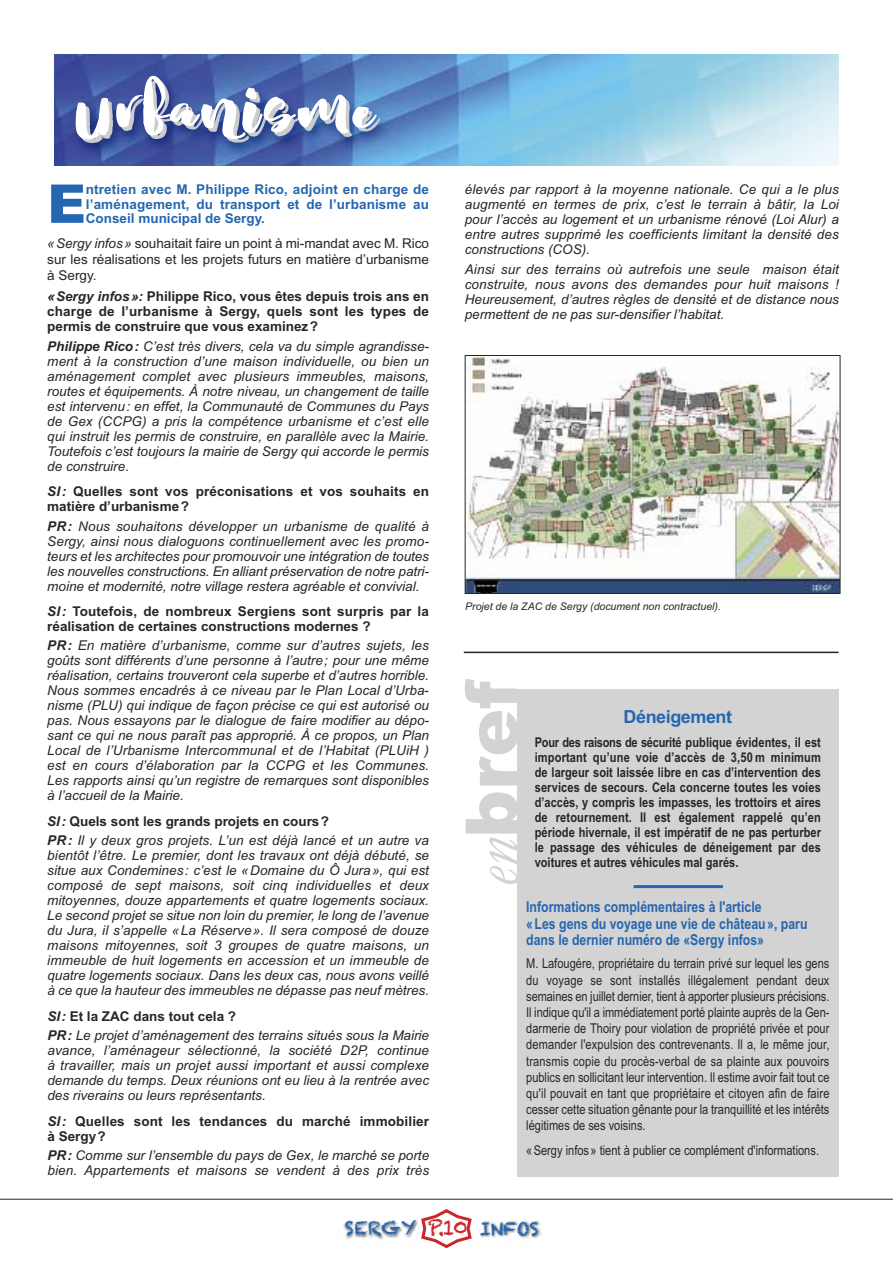
<style>
.page{position:relative;width:893px;height:1263px;background:#fff}
.page>*{position:absolute;margin:0;border:0;box-sizing:border-box;transform-origin:0 0}
.t1{font:72px "Nightgirls Alternates";letter-spacing:.05em;color:#fff}
.t2{font:900 72px "Arial";color:#d4d3d4}
.t3{font:900 53.55px "Arial";color:#2566b0}
.t4{font:18px "Chalkduster";color:#2566b0}
.t5{font:700 18px "Arial";letter-spacing:-.025em;color:#2566b0}
.t6{font:700 15px/16.5px "Arial Narrow";color:#2566b0}
.t7{font:italic 13.5px/15px "Arial";color:#272526;text-align:justify}
.t8{font:13.5px/16.2px "Arial Narrow";color:#272526;text-align:justify}
.t9{font:700 13.5px/15px "Arial Narrow";color:#272526;text-align:justify}
.t10{font:700 13.5px/15px "Arial";letter-spacing:.01em;color:#272526}
.t11{font:13.5px/16.2px "Arial";color:#272526;text-align:justify}
.t12{font:700 13.5px/14.2px "Arial";letter-spacing:.01em;color:#2566b0;text-align:justify}
.t13{font:italic 10.5px "Arial";color:#272526}
.s1{font-style:italic}
.s2{font-weight:700}
.s3{font-weight:700;font-style:normal}
.s4{font-family:"Garamond";font-weight:400;font-style:italic;font-size:69px}
.s5{font-size:14.25px}
.s6{font-size:21px;color:#cc262a}
</style>
<div class="page">
<img style="left:54px;top:55px;width:785px;height:111px">
<img style="left:343px;top:1220px;width:76px;height:20px">
<img style="left:480px;top:1220px;width:61px;height:19px">
<svg style="left:421px;top:1209px;width:51px;height:39px"></svg>
<hr style="left:0;top:1199px;width:893px;height:1px;background:#272526">
<div style="left:517px;top:689px;width:321px;height:488px;background:#d4d3d4"></div>
<img style="left:467px;top:357px;width:371px;height:235px">
<div style="left:465px;top:355px;width:375px;height:239px;border:1px solid #272526"></div>
<hr style="left:464px;top:652px;width:374px;height:1px;background:#272526">
<hr style="left:634px;top:885px;width:89px;height:3px;background:#2566b0">
<h1 class="t1" style="left:76px;top:68px;width:300px">Urbanisme</h1>
<h2 class="t3" style="left:47px;top:173px;width:40px">E</h2>
<p class="t12" style="left:86px;top:183px;width:345px">ntretien avec M. Philippe Rico, adjoint en charge de l’aménagement, du transport et de l’urbanisme au Conseil municipal de Sergy.</p>
<p class="t11" style="left:47px;top:235px;width:383px"><span class="s1">«Sergy infos»</span> souhaitait faire un point à mi-mandat avec M. Rico sur les réalisations et les projets futurs en matière d’urbanisme à Sergy.</p>
<p class="t10" style="left:47px;top:289px;width:383px;text-align:justify"><span class="s1">«Sergy infos»:</span> Philippe Rico, vous êtes depuis trois ans en charge de l’urbanisme à Sergy, quels sont les types de permis de construire que vous examinez?</p>
<p class="t7" style="left:47px;top:338px;width:383px"><span class="s2">Philippe Rico:</span> C’est très divers, cela va du simple agrandisse&shy;ment à la construction d’une maison individuelle, ou bien un aménagement complet avec plusieurs immeubles, maisons, routes et équipements. À notre niveau, un changement de taille est intervenu: en effet, la Communauté de Communes du Pays de Gex (CCPG) a pris la compétence urbanisme et c’est elle qui instruit les permis de construire, en parallèle avec la Mairie.<br>Toutefois c’est toujours la mairie de Sergy qui accorde le permis de construire.</p>
<p class="t10" style="left:47px;top:484px;width:383px"><span class="s1">SI:</span> Quelles sont vos préconisations et vos souhaits en matière d’urbanisme?</p>
<p class="t7" style="left:47px;top:518px;width:383px"><span class="s2">PR:</span> Nous souhaitons développer un urbanisme de qualité à Sergy, ainsi nous dialoguons continuellement avec les promo&shy;teurs et les architectes pour promouvoir une intégration de toutes les nouvelles constructions. En alliant préservation de notre patri&shy;moine et modernité, notre village restera agréable et convivial.</p>
<p class="t10" style="left:47px;top:604px;width:383px"><span class="s1">SI:</span> Toutefois, de nombreux Sergiens sont surpris par la réalisation de certaines constructions modernes ?</p>
<p class="t7" style="left:47px;top:638px;width:383px"><span class="s2">PR:</span> En matière d’urbanisme, comme sur d’autres sujets, les goûts sont différents d’une personne à l’autre; pour une même réalisation, certains trouveront cela superbe et d’autres horrible.<br>Nous sommes encadrés à ce niveau par le Plan Local d’Urba&shy;nisme (PLU) qui indique de façon précise ce qui est autorisé ou pas. Nous essayons par le dialogue de faire modifier au dépo&shy;sant ce qui ne nous paraît pas approprié. À ce propos, un Plan Local de l’Urbanisme Intercommunal et de l’Habitat (PLUiH ) est en cours d’élaboration par la CCPG et les Communes.<br>Les rapports ainsi qu’un registre de remarques sont disponibles à l’accueil de la Mairie.</p>
<p class="t7" style="left:47px;top:812px;width:383px;line-height:19.2px"><span class="s2">SI:</span> <span class="s3">Quels sont les grands projets en cours?<br></span><span class="s2">PR:</span> Il y deux gros projets. L’un est déjà lancé et un autre va</p>
<p class="t7" style="left:47px;top:848px;width:383px">bientôt l’être. Le premier, dont les travaux ont déjà débuté, se situe aux Condemines: c’est le «Domaine du Ô Jura», qui est composé de sept maisons, soit cinq individuelles et deux mitoyennes, douze appartements et quatre logements sociaux.<br>Le second projet se situe non loin du premier, le long de l’avenue du Jura, il s’appelle «La Réserve». Il sera composé de douze maisons mitoyennes, soit 3 groupes de quatre maisons, un immeuble de huit logements en accession et un immeuble de quatre logements sociaux. Dans les deux cas, nous avons veillé à ce que la hauteur des immeubles ne dépasse pas neuf mètres.</p>
<p class="t7" style="left:47px;top:1007px;width:383px;line-height:19.2px"><span class="s2">SI:</span> <span class="s3">Et la ZAC dans tout cela ?<br></span><span class="s2">PR:</span> Le projet d’aménagement des terrains situés sous la Mairie</p>
<p class="t7" style="left:47px;top:1043px;width:383px">avance, l’aménageur sélectionné, la société D2P, continue à travailler, mais un projet aussi important et aussi complexe demande du temps. Deux réunions ont eu lieu à la rentrée avec des riverains ou leurs représentants.</p>
<p class="t10" style="left:47px;top:1114px;width:383px"><span class="s1">SI:</span> Quelles sont les tendances du marché immobilier à Sergy?</p>
<p class="t7" style="left:47px;top:1148px;width:383px"><span class="s2">PR:</span> Comme sur l’ensemble du pays de Gex, le marché se porte bien. Appartements et maisons se vendent à des prix très</p>
<p class="t7" style="left:465px;top:182px;width:376px">élevés par rapport à la moyenne nationale. Ce qui a le plus augmenté en termes de prix, c’est le terrain à bâtir, la Loi pour l’accès au logement et un urbanisme rénové (Loi Alur) a entre autres supprimé les coefficients limitant la densité des constructions (COS).</p>
<p class="t7" style="left:465px;top:261px;width:376px">Ainsi sur des terrains où autrefois une seule maison était construite, nous avons des demandes pour huit maisons !<br>Heureusement, d’autres règles de densité et de distance nous permettent de ne pas sur-densifier l’habitat.</p>
<p class="t13" style="left:465px;top:600px;width:257px">Projet de la ZAC de Sergy (document non contractuel).</p>
<h1 class="t2" style="left:450px;top:887px;width:210px;rotate:-90deg"><span class="s4">en</span>bref</h1>
<h3 class="t5" style="left:624px;top:706px;width:110px">Déneigement</h3>
<p class="t9" style="left:535px;top:735px;width:288px">Pour des raisons de sécurité publique évidentes, il est important qu’une voie d’accès de 3,50 m minimum de largeur soit laissée libre en cas d’intervention des services de secours. Cela concerne toutes les voies d’accès, y compris les impasses, les trottoirs et aires de retournement. Il est également rappelé qu’en période hivernale, il est impératif de ne pas perturber le passage des véhicules de déneigement par des voitures et autres véhicules mal garés<span class="s5">.</span></p>
<p class="t6" style="left:526px;top:899px;width:283px">Informations complémentaires à l'article<br>«Les gens du voyage une vie de château», paru dans le dernier numéro de «Sergy infos»</p>
<p class="t8" style="left:526px;top:955px;width:305px">M. Lafougére, propriétaire du terrain privé sur lequel les gens du voyage se sont installés illégalement pendant deux semaines en juillet dernier, tient à apporter plusieurs précisions.<br>Il indique qu'il a immédiatement porté plainte auprès de la Gen&shy;darmerie de Thoiry pour violation de propriété privée et pour demander l'expulsion des contrevenants. Il a, le même jour, transmis copie du procès-verbal de sa plainte aux pouvoirs publics en sollicitant leur intervention. Il estime avoir fait tout ce qu'il pouvait en tant que propriétaire et citoyen afin de faire cesser cette situation gênante pour la tranquillité et les intérêts légitimes de ses voisins.</p>
<p class="t8" style="left:526px;top:1142px;width:294px">«Sergy infos» tient à publier ce complément d'informations.</p>
<h3 class="t4" style="left:345px;top:1218px;width:195px">SERGY <span class="s6">P.10</span> INFOS</h3>
</div>
